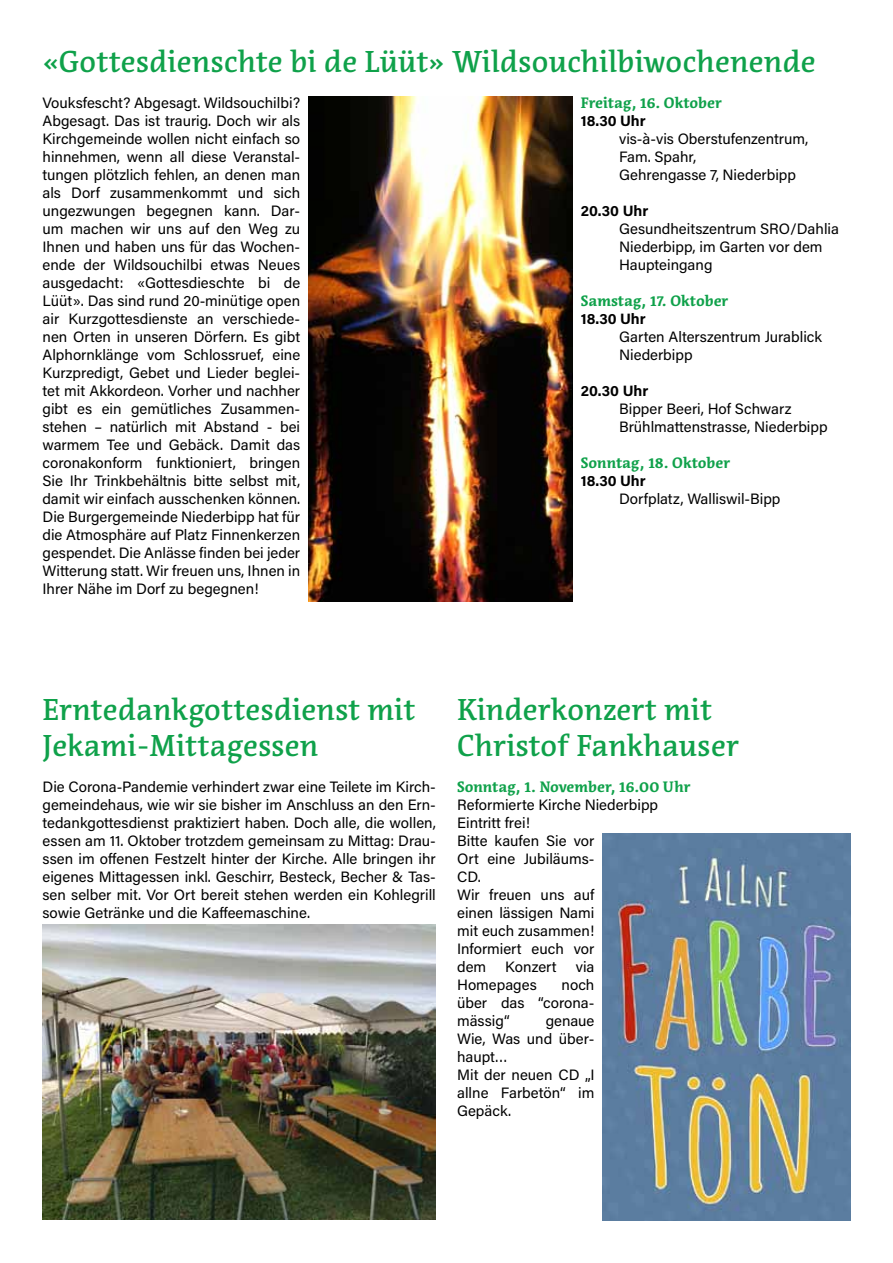
<style>
.page{position:relative;width:893px;height:1263px;background:#fff}
.page>*{position:absolute;margin:0;border:0;box-sizing:border-box;transform-origin:0 0}
.t1{font:500 30px/36px "Acuta";color:#0fa14a}
.t2{font:15px/18px "Acumin Pro";color:#000}
.t3{font:700 15px "Acuta";color:#0fa14a}
.t4{font:700 15px "Acumin Pro";color:#000}
</style>
<div class="page">
<img style="left:309px;top:96px;width:263px;height:505px">
<img style="left:603px;top:833px;width:247px;height:387px">
<img style="left:43px;top:925px;width:393px;height:295px">
<h1 class="t1" style="left:43px;top:44px;width:775px">«Gottesdienschte bi de Lüüt» Wildsouchilbiwochenende</h1>
<p class="t3" style="left:581px;top:94px;width:143px">Freitag, 16. Oktober</p>
<p class="t4" style="left:581px;top:110px;width:66px">18.30 Uhr</p>
<p class="t2" style="left:619px;top:129px;width:191px">vis-à-vis Oberstufenzentrum,<br>Fam. Spahr,<br>Gehrengasse 7, Niederbipp</p>
<p class="t4" style="left:581px;top:200px;width:69px">20.30 Uhr</p>
<p class="t2" style="left:619px;top:219px;width:221px">Gesundheitszentrum SRO/Dahlia<br>Niederbipp, im Garten vor dem<br>Haupteingang</p>
<p class="t3" style="left:581px;top:292px;width:149px">Samstag, 17. Oktober</p>
<p class="t4" style="left:581px;top:308px;width:66px">18.30 Uhr</p>
<p class="t2" style="left:619px;top:327px;width:204px">Garten Alterszentrum Jurablick<br>Niederbipp</p>
<p class="t4" style="left:581px;top:380px;width:69px">20.30 Uhr</p>
<p class="t2" style="left:619px;top:399px;width:210px">Bipper Beeri, Hof Schwarz<br>Brühlmattenstrasse, Niederbipp</p>
<p class="t3" style="left:581px;top:454px;width:151px">Sonntag, 18. Oktober</p>
<p class="t4" style="left:581px;top:470px;width:66px">18.30 Uhr</p>
<p class="t2" style="left:619px;top:489px;width:163px">Dorfplatz, Walliswil-Bipp</p>
<p class="t2" style="left:43px;top:93px;width:259px;text-align:justify">Vouksfescht? Abgesagt. Wildsouchilbi?<br>Abgesagt. Das ist traurig. Doch wir als Kirchgemeinde wollen nicht einfach so hinnehmen, wenn all diese Veranstal&shy;tungen plötzlich fehlen, an denen man als Dorf zusammenkommt und sich ungezwungen begegnen kann. Dar&shy;um machen wir uns auf den Weg zu Ihnen und haben uns für das Wochen&shy;ende der Wildsouchilbi etwas Neues ausgedacht: «Gottesdieschte bi de Lüüt». Das sind rund 20-minütige open air Kurzgottesdienste an verschiede&shy;nen Orten in unseren Dörfern. Es gibt Alphornklänge vom Schlossruef, eine Kurzpredigt, Gebet und Lieder beglei&shy;tet mit Akkordeon. Vorher und nachher gibt es ein gemütliches Zusammen&shy;stehen – natürlich mit Abstand - bei warmem Tee und Gebäck. Damit das coronakonform funktioniert, bringen Sie Ihr Trinkbehältnis bitte selbst mit, damit wir einfach ausschenken können.<br>Die Burgergemeinde Niederbipp hat für die Atmosphäre auf Platz Finnenkerzen gespendet. Die Anlässe finden bei jeder Witterung statt. Wir freuen uns, Ihnen in Ihrer Nähe im Dorf zu begegnen!</p>
<h1 class="t1" style="left:43px;top:692px;width:374px">Erntedankgottesdienst mit<br>Jekami-Mittagessen</h1>
<p class="t2" style="left:43px;top:777px;width:395px;text-align:justify">Die Corona-Pandemie verhindert zwar eine Teilete im Kirch&shy;gemeindehaus, wie wir sie bisher im Anschluss an den Ern&shy;tedankgottesdienst praktiziert haben. Doch alle, die wollen, essen am 11. Oktober trotzdem gemeinsam zu Mittag: Drau&shy;ssen im offenen Festzelt hinter der Kirche. Alle bringen ihr eigenes Mittagessen inkl. Geschirr, Besteck, Becher &amp; Tas&shy;sen selber mit. Vor Ort bereit stehen werden ein Kohlegrill sowie Getränke und die Kaffeemaschine.</p>
<h1 class="t1" style="left:457px;top:692px;width:283px">Kinderkonzert mit<br>Christof Fankhauser</h1>
<p class="t3" style="left:457px;top:778px;width:235px">Sonntag, 1. November, 16.00 Uhr</p>
<p class="t2" style="left:457px;top:795px;width:202px">Reformierte Kirche Niederbipp<br>Eintritt frei!<br>Bitte kaufen Sie vor<br>Ort eine Jubiläums-<br>CD.<br>Wir freuen uns auf<br>einen lässigen Nami<br>mit euch zusammen!<br>Informiert euch vor<br>dem</p>
<p class="t2" style="left:505px;top:957px;width:53px">Konzert</p>
<p class="t2" style="left:576px;top:957px;width:20px">via</p>
<p class="t2" style="left:457px;top:975px;width:81px">Homepages</p>
<p class="t2" style="left:457px;top:975px;width:139px;text-align:justify;text-indent:104px">noch über das “corona&shy;mässig“</p>
<p class="t2" style="left:457px;top:1011px;width:139px;text-indent:89px">genaue<br>Wie, Was und über&shy;haupt…<br>Mit der neuen CD „I allne Farbetön“ im<br>Gepäck.</p>
</div>
